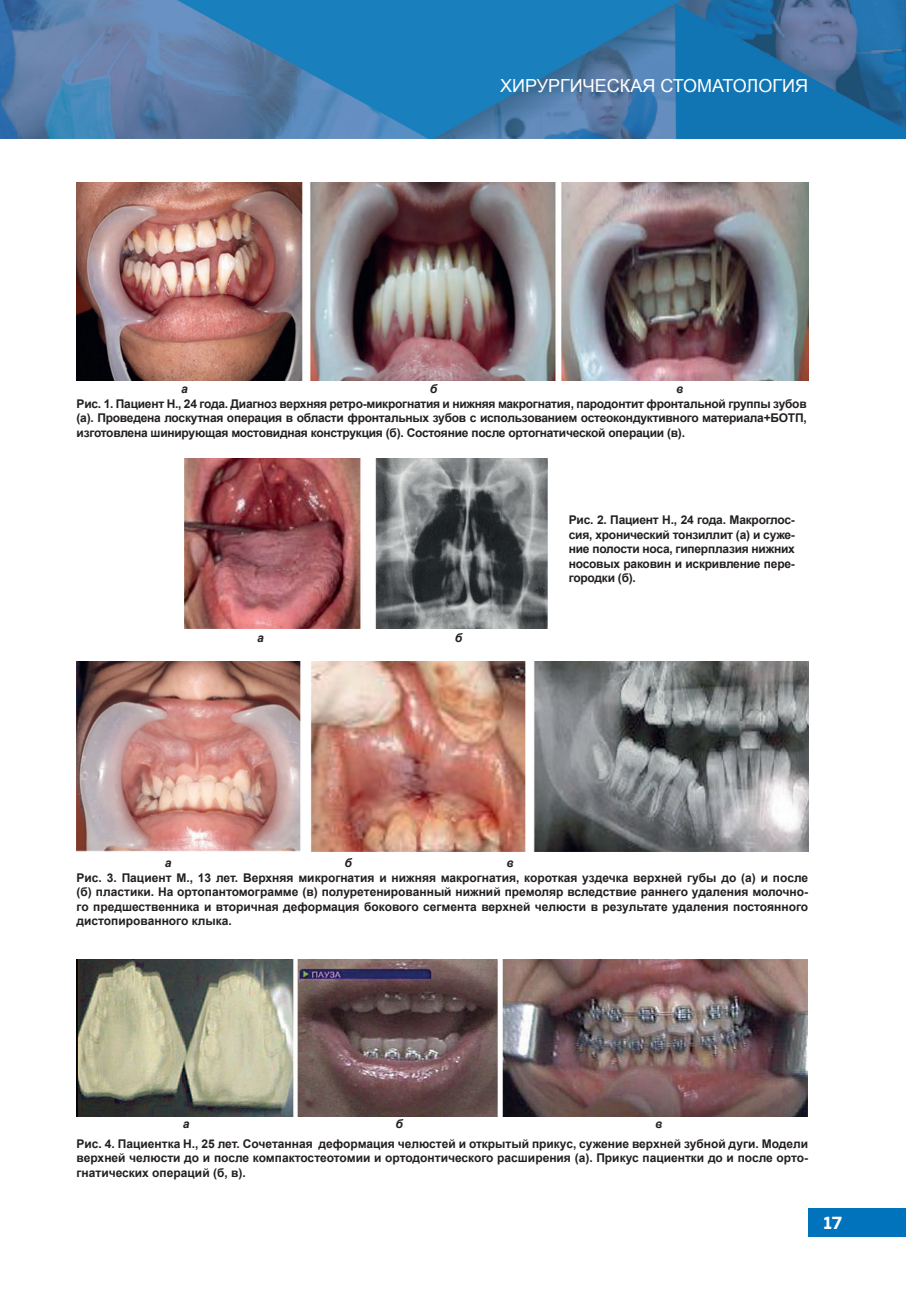
<style>
.page{position:relative;width:906px;height:1289px;background:#fff}
.page>*{position:absolute;margin:0;border:0;box-sizing:border-box;transform-origin:0 0}
.t1{font:18px "Arial";color:#fff}
.t2{font:700 18px "Muller";color:#fff}
.t3{font:700 12px/14.4px "Arial";letter-spacing:-.02em;color:#231f20;text-align:justify}
.t4{font:italic 700 12px "Arial";color:#231f20}
</style>
<div class="page">
<img style="left:0;top:0;width:906px;height:138px">
<div style="left:809px;top:1208px;width:97px;height:28px;background:#0073bc"></div>
<img style="left:77px;top:661px;width:731px;height:190px">
<img style="left:77px;top:959px;width:731px;height:157px">
<img style="left:77px;top:183px;width:731px;height:197px">
<img style="left:184px;top:458px;width:364px;height:170px">
<h1 class="t1" style="left:500px;top:74px;width:309px">ХИРУРГИЧЕСКАЯ СТОМАТОЛОГИЯ</h1>
<p class="t4" style="left:181px;top:381px;width:8px">а</p>
<p class="t4" style="left:430px;top:381px;width:9px">б</p>
<p class="t4" style="left:676px;top:381px;width:9px">в</p>
<p class="t3" style="left:77px;top:397px;width:731px">Рис. 1. Пациент Н., 24 года. Диагноз верхняя ретро-микрогнатия и нижняя макрогнатия, пародонтит фронтальной группы зубов (а). Проведена лоскутная операция в области фронтальных зубов с использованием остеокондуктивного материала+БОТП, изготовлена шинирующая мостовидная конструкция (б). Состояние после ортогнатической операции (в).</p>
<p class="t4" style="left:257px;top:629px;width:8px">а</p>
<p class="t4" style="left:455px;top:629px;width:9px">б</p>
<p class="t3" style="left:569px;top:513px;width:228px">Рис. 2. Пациент Н., 24 года. Макроглос&shy;сия, хронический тонзиллит (а) и суже&shy;ние полости носа, гиперплазия нижних носовых раковин и искривление пере&shy;городки (б).</p>
<p class="t4" style="left:165px;top:855px;width:8px">а</p>
<p class="t4" style="left:344px;top:855px;width:9px">б</p>
<p class="t4" style="left:506px;top:855px;width:9px">в</p>
<p class="t3" style="left:77px;top:871px;width:733px">Рис. 3. Пациент М., 13 лет. Верхняя микрогнатия и нижняя макрогнатия, короткая уздечка верхней губы до (а) и после (б) пластики. На ортопантомограмме (в) полуретенированный нижний премоляр вследствие раннего удаления молочно&shy;го предшественника и вторичная деформация бокового сегмента верхней челюсти в результате удаления постоянного дистопированного клыка.</p>
<p class="t4" style="left:183px;top:1116px;width:8px">а</p>
<p class="t4" style="left:395px;top:1116px;width:9px">б</p>
<p class="t4" style="left:655px;top:1116px;width:9px">в</p>
<p class="t3" style="left:77px;top:1136px;width:733px">Рис. 4. Пациентка Н., 25 лет. Сочетанная деформация челюстей и открытый прикус, сужение верхней зубной дуги. Модели верхней челюсти до и после компактостеотомии и ортодонтического расширения (а). Прикус пациентки до и после орто&shy;гнатических операций (б, в).</p>
<h1 class="t2" style="left:823px;top:1211px;width:20px">17</h1>
</div>
